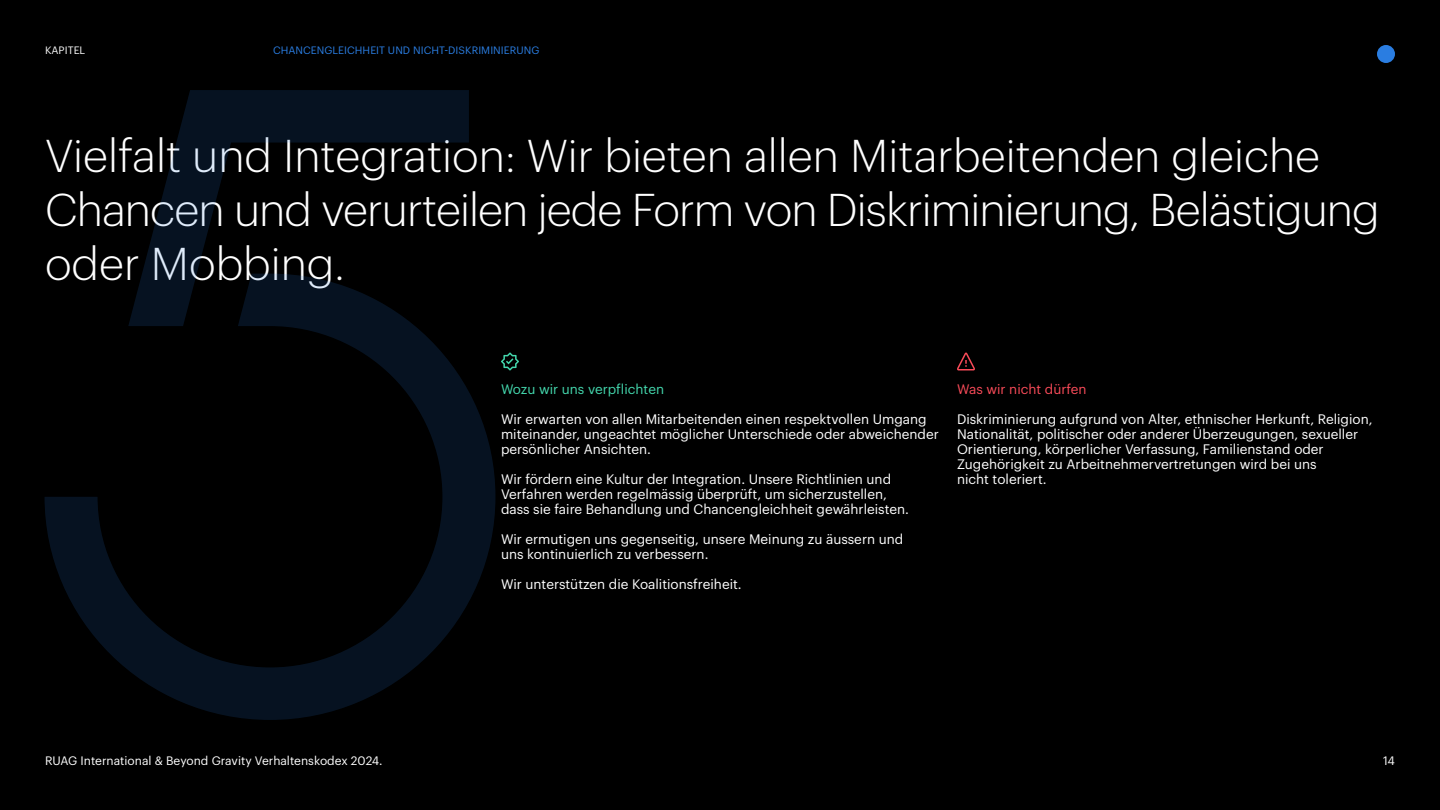
<style>
.page{position:relative;width:1440px;height:810px;background:#000}
.page>*{position:absolute;margin:0;border:0;box-sizing:border-box;transform-origin:0 0}
.t1{font:300 45px/54px "Graphik";letter-spacing:-.01em;color:#fff}
.t2{font:13.5px/15px "Graphik";color:#fff}
.t3{font:13.5px "Graphik";color:#44d7ad}
.t4{font:13.5px "Graphik";color:#f94b59}
.t5{font:12px "Graphik";color:#fff}
.t6{font:12px "Graphik";color:#fafafa}
.t7{font:10.5px "Graphik";letter-spacing:.005em;color:#2a7de1}
.t8{font:10.5px "Graphik";letter-spacing:.005em;color:#fafafa}
</style>
<div class="page">
<div style="left:1377px;top:45px;width:18px;height:18px;background:#2a7de1;border-radius:50%"></div>
<svg style="left:501px;top:352px;width:18px;height:19px"></svg>
<svg style="left:45px;top:90px;width:450px;height:630px"></svg>
<svg style="left:957px;top:352px;width:18px;height:18px"></svg>
<p class="t8" style="left:45px;top:42px;width:42px">KAPITEL</p>
<p class="t7" style="left:273px;top:42px;width:268px">CHANCENGLEICHHEIT UND NICHT-DISKRIMINIERUNG</p>
<h1 class="t1" style="left:45px;top:125px;width:1336px">Vielfalt und Integration: Wir bieten allen Mitarbeitenden gleiche<br>Chancen und verurteilen jede Form von Diskriminierung, Belästigung oder Mobbing.</h1>
<p class="t5" style="left:45px;top:752px;width:339px">RUAG International &amp; Beyond Gravity Verhaltenskodex 2024.</p>
<p class="t3" style="left:501px;top:379px;width:165px">Wozu wir uns verpflichten</p>
<p class="t2" style="left:501px;top:410px;width:439px">Wir erwarten von allen Mitarbeitenden einen respektvollen Umgang miteinander, ungeachtet möglicher Unterschiede oder abweichender persönlicher Ansichten.</p>
<p class="t2" style="left:501px;top:470px;width:410px">Wir fördern eine Kultur der Integration. Unsere Richtlinien und<br>Verfahren werden regelmässig überprüft, um sicherzustellen, dass sie faire Behandlung und Chancengleichheit gewährleisten.</p>
<p class="t2" style="left:501px;top:530px;width:404px">Wir ermutigen uns gegenseitig, unsere Meinung zu äussern und uns kontinuierlich zu verbessern.</p>
<p class="t2" style="left:501px;top:575px;width:242px">Wir unterstützen die Koalitionsfreiheit.</p>
<p class="t4" style="left:957px;top:379px;width:131px">Was wir nicht dürfen</p>
<p class="t2" style="left:957px;top:410px;width:417px">Diskriminierung aufgrund von Alter, ethnischer Herkunft, Religion, Nationalität, politischer oder anderer Überzeugungen, sexueller Orientierung, körperlicher Verfassung, Familienstand oder Zugehörigkeit zu Arbeitnehmervertretungen wird bei uns<br>nicht toleriert.</p>
<p class="t6" style="left:1383px;top:752px;width:13px">14</p>
</div>
